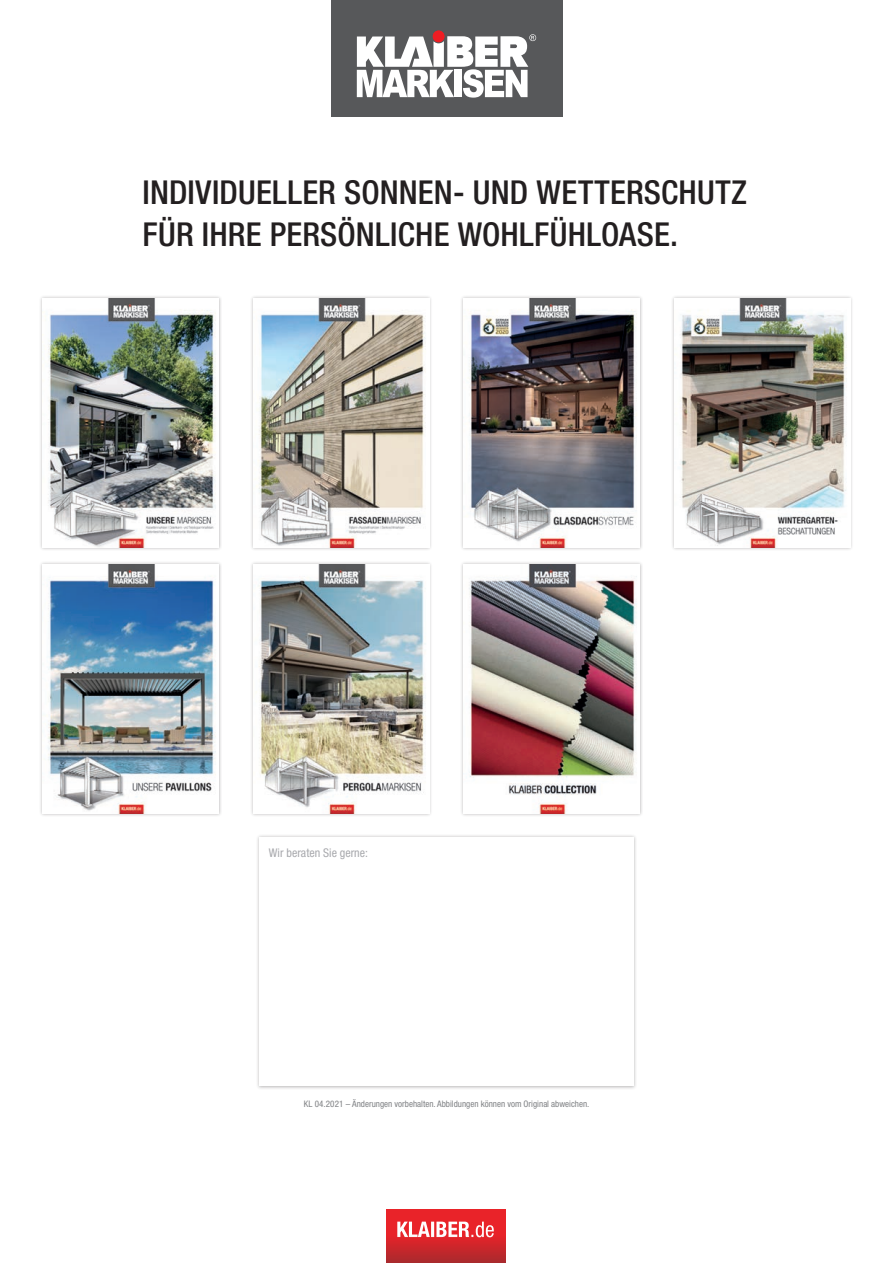
<style>
.page{position:relative;width:893px;height:1263px;background:#fff}
.page>*{position:absolute;margin:0;border:0;box-sizing:border-box;transform-origin:0 0}
.t1{font:500 condensed 33px/42px "Helvetica Neue LT Std";letter-spacing:.005em;color:#231f20}
.t2{font:condensed 12px "Helvetica Neue LT Std";color:#a8a9ad}
.t3{font:condensed 9px "Helvetica Neue LT Std";color:#808285}
</style>
<div class="page">
<div style="left:331px;top:0;width:231px;height:116px;background:#57585a"></div>
<div style="left:433px;top:31px;width:11px;height:11px;background:#ee1d23;border-radius:50%"></div>
<svg style="left:357px;top:34px;width:179px;height:64px"></svg>
<div style="left:256px;top:834px;width:381px;height:256px;background:#231f20;opacity:.32"></div>
<div style="left:259px;top:837px;width:375px;height:249px;background:#fff"></div>
<div style="left:387px;top:1210px;width:119px;height:53px;background:#e92329"></div>
<svg style="left:397px;top:1221px;width:97px;height:7px"></svg>
<svg style="left:387px;top:1228px;width:119px;height:35px"></svg>
<div style="left:250px;top:295px;width:182px;height:256px;background:#231f20;opacity:.32"></div>
<img style="left:253px;top:298px;width:176px;height:249px">
<div style="left:39px;top:295px;width:183px;height:256px;background:#231f20;opacity:.32"></div>
<img style="left:43px;top:298px;width:176px;height:249px">
<div style="left:460px;top:295px;width:183px;height:256px;background:#231f20;opacity:.32"></div>
<img style="left:464px;top:298px;width:176px;height:249px">
<div style="left:671px;top:295px;width:183px;height:256px;background:#231f20;opacity:.32"></div>
<img style="left:674px;top:298px;width:176px;height:249px">
<div style="left:460px;top:561px;width:183px;height:256px;background:#231f20;opacity:.32"></div>
<img style="left:464px;top:564px;width:176px;height:249px">
<div style="left:250px;top:561px;width:182px;height:256px;background:#231f20;opacity:.32"></div>
<img style="left:253px;top:564px;width:176px;height:249px">
<div style="left:39px;top:561px;width:183px;height:256px;background:#231f20;opacity:.32"></div>
<img style="left:43px;top:564px;width:176px;height:249px">
<h1 class="t1" style="left:143px;top:171px;width:606px">INDIVIDUELLER SONNEN- UND WETTERSCHUTZ<br>FÜR IHRE PERSÖNLICHE WOHLFÜHLOASE.</h1>
<h2 class="t2" style="left:269px;top:845px;width:101px">Wir beraten Sie gerne:</h2>
<p class="t3" style="left:304px;top:1099px;width:287px">KL 04.2021 – Änderungen vorbehalten. Abbildungen können vom Original abweichen.</p>
</div>
